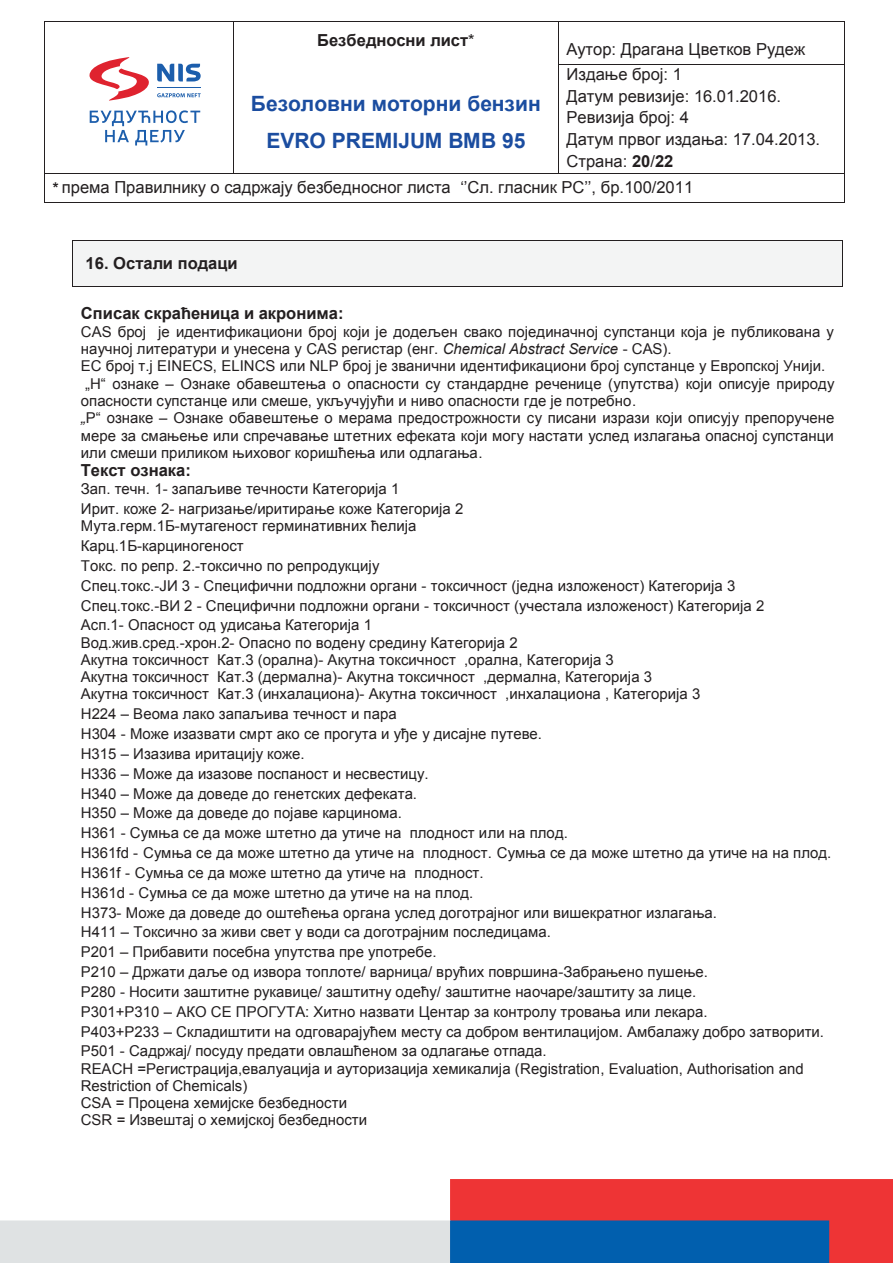
<style>
.page{position:relative;width:893px;height:1263px;background:#fff}
.page>*{position:absolute;margin:0;border:0;box-sizing:border-box;transform-origin:0 0}
.t1{font:700 21px "Arial";color:#1b4da0}
.t2{font:700 21px "Arial";color:#1b4da0}
.t3{font:16.5px/21.8px "Arial";color:#231f20}
.t4{font:700 16.5px "Arial";color:#231f20}
.t5{font:15px/19.8px "Arial";color:#231f20}
.s1{font-style:inherit}
.s2{font-weight:400}
.s3{font-weight:700}
.s4{font-weight:700;font-size:15px}
.s5{font-style:italic}
</style>
<div class="page">
<div style="left:450px;top:1179px;width:443px;height:84px;background:#ee3435"></div>
<div style="left:0;top:1220px;width:451px;height:43px;background:#dfe2e3"></div>
<div style="left:450px;top:1220px;width:379px;height:43px;background:#015fae"></div>
<hr style="left:45px;top:21px;width:188px;height:1px;background:#231f20">
<hr style="left:234px;top:21px;width:324px;height:1px;background:#231f20">
<hr style="left:559px;top:21px;width:285px;height:1px;background:#231f20">
<hr style="left:44px;top:22px;width:1px;height:42px;background:#231f20">
<hr style="left:233px;top:22px;width:1px;height:42px;background:#231f20">
<hr style="left:558px;top:22px;width:1px;height:42px;background:#231f20">
<hr style="left:844px;top:22px;width:1px;height:42px;background:#231f20">
<hr style="left:559px;top:64px;width:285px;height:1px;background:#231f20">
<hr style="left:44px;top:65px;width:1px;height:109px;background:#231f20">
<hr style="left:233px;top:65px;width:1px;height:109px;background:#231f20">
<hr style="left:558px;top:65px;width:1px;height:109px;background:#231f20">
<hr style="left:844px;top:65px;width:1px;height:109px;background:#231f20">
<hr style="left:45px;top:174px;width:188px;height:1px;background:#231f20">
<hr style="left:234px;top:174px;width:324px;height:1px;background:#231f20">
<hr style="left:559px;top:174px;width:285px;height:1px;background:#231f20">
<svg style="left:44px;top:174px;width:1px;height:29px"></svg>
<hr style="left:45px;top:202px;width:799px;height:1px;background:#231f20">
<svg style="left:844px;top:174px;width:1px;height:29px"></svg>
<div style="left:73px;top:240px;width:769px;height:14px;background:#f3f4f4"></div>
<div style="left:73px;top:254px;width:8px;height:19px;background:#f3f4f4"></div>
<div style="left:835px;top:254px;width:7px;height:19px;background:#f3f4f4"></div>
<div style="left:73px;top:273px;width:769px;height:13px;background:#f3f4f4"></div>
<div style="left:81px;top:254px;width:754px;height:19px;background:#f3f4f4"></div>
<hr style="left:73px;top:240px;width:769px;height:1px;background:#231f20">
<hr style="left:73px;top:240px;width:1px;height:46px;background:#231f20">
<hr style="left:842px;top:240px;width:1px;height:46px;background:#231f20">
<hr style="left:74px;top:286px;width:768px;height:1px;background:#231f20">
<svg style="left:90px;top:110px;width:110px;height:36px"></svg>
<svg style="left:90px;top:57px;width:59px;height:44px"></svg>
<hr style="left:157px;top:87px;width:44px;height:1px;background:#1c5eac">
<svg style="left:157px;top:64px;width:44px;height:17px"></svg>
<svg style="left:157px;top:93px;width:44px;height:4px"></svg>
<p class="t4" style="left:317px;top:29px;width:159px">Б<span class="s1">e</span>зб<span class="s1">e</span>дн<span class="s1">o</span>сни лист<span class="s2">*</span></p>
<p class="t3" style="left:567px;top:38px;width:240px">Аутор: Драгана Цветков Рудеж</p>
<p class="t3" style="left:567px;top:63px;width:255px">Издање број: 1<br>Датум ревизије<span class="s1">: 16.01.2016.<br></span>Ревизија број: <span class="s1">4<br></span>Датум првог издања: <span class="s1">17.04.2013.<br></span>Страна<span class="s1">:</span> <span class="s3">20</span><span class="s1">/</span><span class="s3">22</span></p>
<p class="t3" style="left:53px;top:176px;width:642px"><span class="s4">*</span> према Правилнику о садржају безбедносног листа ‘’Сл. гласник РС’’, бр.<span class="s1">100/2011</span></p>
<h1 class="t1" style="left:251px;top:89px;width:291px">Безоловни моторни бензин</h1>
<h1 class="t2" style="left:266px;top:126px;width:261px">EVRO PREMIJUM BMB 95</h1>
<p class="t4" style="left:86px;top:252px;width:154px"><span class="s1">16. O</span>ст<span class="s1">a</span>ли п<span class="s1">o</span>д<span class="s1">a</span>ци</p>
<p class="t4" style="left:81px;top:302px;width:264px">Списак скраћеница и акронима:</p>
<p class="t5" style="left:81px;top:323px;width:755px;line-height:17.2px"><span class="s1">CAS</span> број је идентификациони број који је додељен свако појединачној супстанци која је публикована у научној литератури и унесена у <span class="s1">CAS</span> регистар (енг. <span class="s5">Chemical Abstract Service</span> <span class="s1">- CAS).<br>EC</span> број т.ј <span class="s1">EINECS, ELINCS</span> или <span class="s1">NLP</span> број је званични идентификациони број супстанце у Европској Унији. „<span class="s1">H</span>“ ознаке – Ознаке обавештења о опасности су стандардне реченице (упутства) који описује природу опасности супстанце или смеше, укључујући и ниво опасности где је потребно<span class="s1">.<br></span><span class="s5">„</span><span class="s1">P</span>“ ознаке – Ознаке обавештење о мерама предострожности су писани изрази који описују препоручене мере за смањење или спречавање штетних ефеката који могу настати услед излагања опасној супстанци или смеши приликом њиховог коришћења или одлагања<span class="s1">.</span></p>
<p class="t4" style="left:81px;top:459px;width:111px">Текст ознака<span class="s1">:</span></p>
<p class="t5" style="left:81px;top:479px;width:384px">Зап. течн. 1<span class="s1">-</span> запаљиве течности Категорија 1<br>Ирит. коже 2<span class="s1">-</span> нагризање/иритирање коже Категорија 2</p>
<p class="t5" style="left:81px;top:516px;width:685px">Мута.герм.1Б<span class="s1">-</span>мутагеност герминативних ћелија<br>Карц.1Б<span class="s1">-</span>карциногеност<br>Токс. по репр. 2.<span class="s1">-</span>токсично по репродукцију<br>Спец.токс.<span class="s1">-</span>ЈИ 3 <span class="s1">-</span> Специфични подложни органи <span class="s1">-</span> токсичност (једна изложеност) Категорија 3<br>Спец.токс.<span class="s1">-</span>ВИ 2 <span class="s1">-</span> Специфични подложни органи <span class="s1">-</span> токсичност (учестала изложеност) Категорија 2<br>Асп.1<span class="s1">-</span> Опасност од удисања Категорија 1</p>
<p class="t5" style="left:81px;top:634px;width:621px;line-height:17.2px">Вод.жив.сред.<span class="s1">-</span>хрон.<span class="s1">2-</span> Опасно по водену средину Категорија 2<br>Акутна токсичност Кат.3 (орална)<span class="s1">-</span> Акутна токсичност ,орална, Категорија 3<br>Акутна токсичност Кат.3 (дермална)<span class="s1">-</span> Акутна токсичност ,дермална, Категорија 3<br>Акутна токсичност Кат.3 (инхалациона)<span class="s1">-</span> Акутна токсичност ,инхалациона , Категорија 3</p>
<p class="t5" style="left:81px;top:704px;width:752px"><span class="s1">H224</span> – Веома лако запаљива течност и пара<br><span class="s1">H304 -</span> Може изазвати смрт ако се прогута и уђе у дисајне путеве.<br><span class="s1">H315</span> – Изазива иритацију коже.<br><span class="s1">H336</span> – Може да изазове поспаност и несвестицу.<br><span class="s1">H340</span> – Може да доведе до генетских дефеката.<br><span class="s1">H350</span> – Може да доведе до појаве карцинома.<br><span class="s1">H361 -</span> Сумња се да може штетно да утиче на плодност или на плод.<br><span class="s1">H361fd -</span> Сумња се да може штетно да утиче на плодност<span class="s1">.</span> Сумња се да може штетно да утиче на на плод.<br><span class="s1">H361f -</span> Сумња се да може штетно да утиче на плодност.<br><span class="s1">H361d -</span> Сумња се да може штетно да утиче на на плод.<br><span class="s1">H373-</span> Може да доведе до оштећења органа услед доготрајног или вишекратног излагања.<br><span class="s1">H411</span> – Токсично за живи свет у води са доготрајним последицама.<br><span class="s1">P201</span> – Прибавити посебна упутства пре употребе.<br><span class="s1">P210</span> – Држати даље од извора топлоте/ варница/ врућих површина<span class="s1">-</span>Забрањено пушење.<br><span class="s1">P280 -</span> Носити заштитне рукавице/ заштитну одећу/ заштитне наочаре/заштиту за лице.<br><span class="s1">P301+P310</span> – АКО СЕ ПРОГУТА: Хитно назвати Центар за контролу тровања или лекара.<br><span class="s1">P403+P233</span> – Складиштити на одговарајућем месту са добром вентилацијом. Амбалажу добро затворити.<br><span class="s1">P501 -</span> Садржај/ посуду предати овлашћеном за одлагање отпада.</p>
<p class="t5" style="left:81px;top:1060px;width:725px;line-height:17.2px"><span class="s1">REACH</span> =Регистрација,евалуација и ауторизација хемикалија (<span class="s1">Registration, Evaluation, Authorisation and Restriction of Chemicals)<br>CS</span>А = Процена хемијске безбедности<br><span class="s1">CSR</span> = Извештај о хемијској безбедности</p>
</div>
